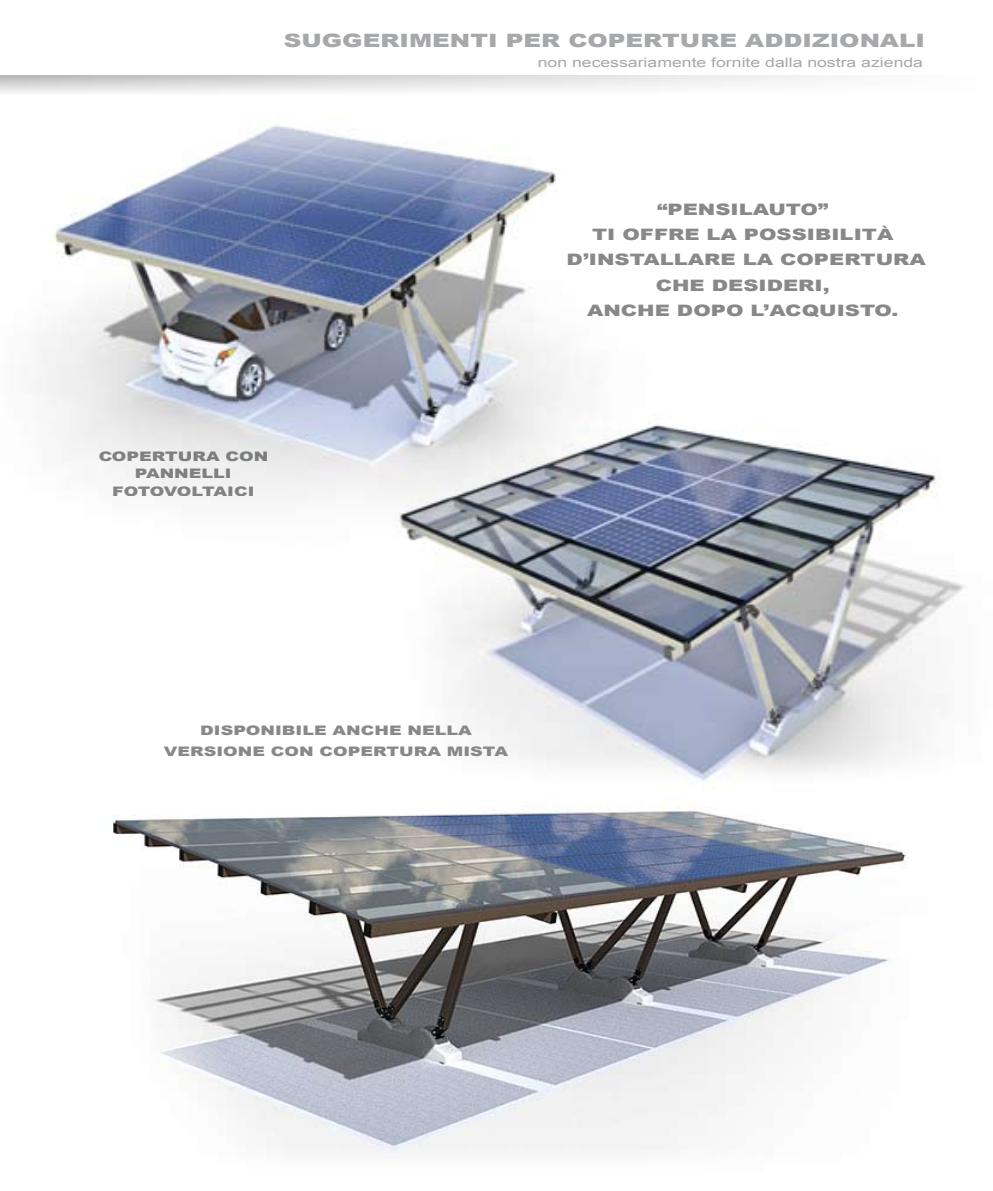
<style>
.page{position:relative;width:993px;height:1191px;background:#fff}
.page>*{position:absolute;margin:0;border:0;box-sizing:border-box;transform-origin:0 0}
.t1{font:900 18.38px "Arial";color:#a7a8aa;scale:1.33 1}
.t2{font:900 15.75px/25.2px "Arial";color:#878889;text-align:center;scale:1.33 1}
.t3{font:900 13.12px/17.5px "Arial";color:#878889;text-align:center;scale:1.33 1}
.t4{font:13.12px "Arial";color:#a7a8aa;scale:1.34 1}
</style>
<div class="page">
<img style="left:112px;top:807px;width:797px;height:347px">
<img style="left:448px;top:448px;width:517px;height:334px">
<img style="left:0;top:75px;width:791px;height:559px">
<svg style="left:0;top:76px;width:833px;height:19px"></svg>
<p class="t1" style="left:284px;top:27px;width:483px">SUGGERIMENTI PER COPERTURE ADDIZIONALI</p>
<p class="t4" style="left:537px;top:53px;width:289px">non necessariamente fornite dalla nostra azienda</p>
<p class="t3" style="left:98px;top:447px;width:129px">COPERTURA CON<br>PANNELLI<br>FOTOVOLTAICI</p>
<p class="t2" style="left:566px;top:196px;width:271px">“PENSILAUTO”<br>TI OFFRE LA POSSIBILITÀ<br>D’INSTALLARE LA COPERTURA<br>CHE DESIDERI,<br>ANCHE DOPO L’ACQUISTO.</p>
<p class="t3" style="left:164px;top:720px;width:260px;line-height:21px">DISPONIBILE ANCHE NELLA<br>VERSIONE CON COPERTURA MISTA</p>
</div>
